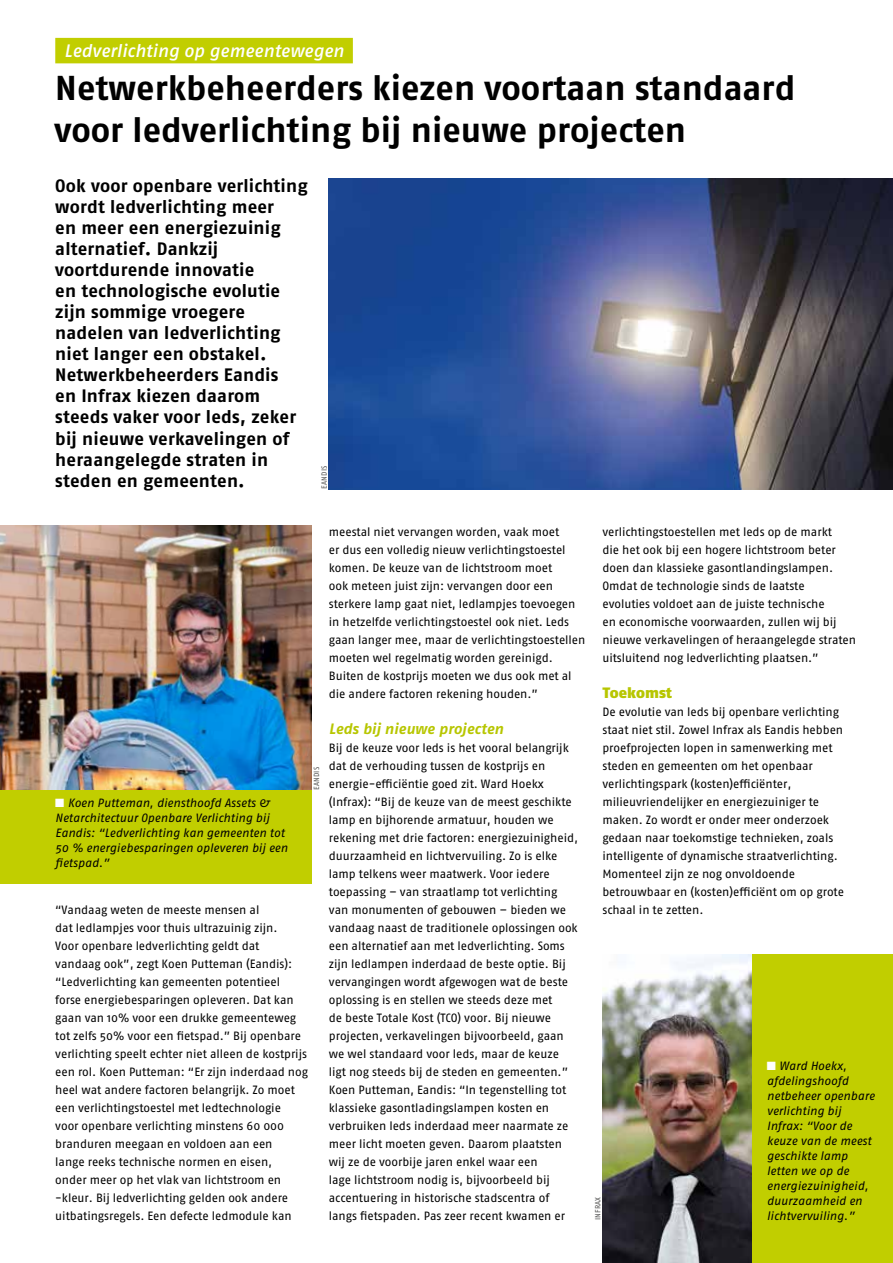
<style>
.page{position:relative;width:893px;height:1263px;background:#fff}
.page>*{position:absolute;margin:0;border:0;box-sizing:border-box;transform-origin:0 0}
.t1{font:700 34.5px/41.4px "Fago OT";color:#000}
.t2{font:700 18px/21px "Fago OT";letter-spacing:.01em;color:#000}
.t3{font:italic 500 18px "Fago OT";color:#fff}
.t4{font:italic 700 15px "Fago OT";color:#b7c600}
.t5{font:900 15px "Fago OT";color:#b7c600}
.t6{font:12px/18px "Fago OT";letter-spacing:-.005em;color:#000}
.t7{font:italic 12px/15px "Fago OT";color:#000}
.t8{font:7.5px "Fago OT";letter-spacing:.03em;color:#575756}
.s1{color:#fff}
</style>
<div class="page">
<img style="left:602px;top:955px;width:151px;height:308px">
<img style="left:0;top:526px;width:312px;height:264px">
<div style="left:753px;top:955px;width:140px;height:308px;background:#c1ce00"></div>
<div style="left:0;top:790px;width:312px;height:94px;background:#c1ce00"></div>
<div style="left:55px;top:38px;width:298px;height:25px;background:#c1ce00"></div>
<img style="left:329px;top:178px;width:564px;height:311px">
<h2 class="t3" style="left:64px;top:40px;width:281px">Ledverlichting op gemeentewegen</h2>
<h1 class="t1" style="left:54px;top:67px;width:742px">Netwerkbeheerders kiezen voortaan standaard voor ledverlichting bij nieuwe projecten</h1>
<p class="t2" style="left:55px;top:176px;width:254px">Ook voor openbare verlichting wordt ledverlichting meer<br>en meer een energiezuinig alternatief. Dankzij voortdurende innovatie<br>en technologische evolutie zijn sommige vroegere nadelen van ledverlichting niet langer een obstakel.<br>Netwerkbeheerders Eandis<br>en Infrax kiezen daarom steeds vaker voor leds, zeker bij nieuwe verkavelingen of heraangelegde straten in steden en gemeenten.</p>
<p class="t8" style="left:320px;top:489px;width:25px;rotate:-90deg">EANDIS</p>
<p class="t7" style="left:55px;top:795px;width:234px"><span class="s1">■</span> Koen Putteman, diensthoofd Assets &amp; Netarchitectuur Openbare Verlichting bij Eandis: “Ledverlichting kan gemeenten tot 50 % energiebesparingen opleveren bij een fietspad.”</p>
<p class="t8" style="left:312px;top:790px;width:25px;rotate:-90deg">EANDIS</p>
<p class="t6" style="left:55px;top:901px;width:254px">“Vandaag weten de meeste mensen al<br>dat ledlampjes voor thuis ultrazuinig zijn.<br>Voor openbare ledverlichting geldt dat vandaag ook”, zegt Koen Putteman (Eandis): “Ledverlichting kan gemeenten potentieel forse energiebesparingen opleveren. Dat kan gaan van 10% voor een drukke gemeenteweg tot zelfs 50% voor een fietspad.” Bij openbare verlichting speelt echter niet alleen de kostprijs een rol. Koen Putteman: “Er zijn inderdaad nog heel wat andere factoren belangrijk. Zo moet een verlichtingstoestel met ledtechnologie<br>voor openbare verlichting minstens 60 000 branduren meegaan en voldoen aan een<br>lange reeks technische normen en eisen,<br>onder meer op het vlak van lichtstroom en -kleur. Bij ledverlichting gelden ook andere uitbatingsregels. Een defecte ledmodule kan</p>
<p class="t6" style="left:329px;top:523px;width:258px">meestal niet vervangen worden, vaak moet<br>er dus een volledig nieuw verlichtingstoestel komen. De keuze van de lichtstroom moet<br>ook meteen juist zijn: vervangen door een sterkere lamp gaat niet, ledlampjes toevoegen in hetzelfde verlichtingstoestel ook niet. Leds gaan langer mee, maar de verlichtingstoestellen moeten wel regelmatig worden gereinigd.<br>Buiten de kostprijs moeten we dus ook met al die andere factoren rekening houden.”</p>
<p class="t4" style="left:329px;top:720px;width:176px">Leds bij nieuwe projecten</p>
<p class="t6" style="left:329px;top:739px;width:251px">Bij de keuze voor leds is het vooral belangrijk dat de verhouding tussen de kostprijs en energie-efficiëntie goed zit. Ward Hoekx (Infrax): “Bij de keuze van de meest geschikte lamp en bijhorende armatuur, houden we rekening met drie factoren: energiezuinigheid, duurzaamheid en lichtvervuiling. Zo is elke lamp telkens weer maatwerk. Voor iedere toepassing – van straatlamp tot verlichting van monumenten of gebouwen – bieden we vandaag naast de traditionele oplossingen ook een alternatief aan met ledverlichting. Soms zijn ledlampen inderdaad de beste optie. Bij vervangingen wordt afgewogen wat de beste oplossing is en stellen we steeds deze met<br>de beste Totale Kost (TCO) voor. Bij nieuwe projecten, verkavelingen bijvoorbeeld, gaan we wel standaard voor leds, maar de keuze ligt nog steeds bij de steden en gemeenten.” Koen Putteman, Eandis: “In tegenstelling tot klassieke gasontladingslampen kosten en verbruiken leds inderdaad meer naarmate ze meer licht moeten geven. Daarom plaatsten wij ze de voorbije jaren enkel waar een<br>lage lichtstroom nodig is, bijvoorbeeld bij accentuering in historische stadscentra of langs fietspaden. Pas zeer recent kwamen er</p>
<p class="t6" style="left:602px;top:523px;width:255px">verlichtingstoestellen met leds op de markt<br>die het ook bij een hogere lichtstroom beter doen dan klassieke gasontlandingslampen.<br>Omdat de technologie sinds de laatste<br>evoluties voldoet aan de juiste technische<br>en economische voorwaarden, zullen wij bij nieuwe verkavelingen of heraangelegde straten uitsluitend nog ledverlichting plaatsen.”</p>
<p class="t5" style="left:602px;top:684px;width:71px">Toekomst</p>
<p class="t6" style="left:602px;top:703px;width:243px">De evolutie van leds bij openbare verlichting staat niet stil. Zowel Infrax als Eandis hebben proefprojecten lopen in samenwerking met steden en gemeenten om het openbaar verlichtingspark (kosten)efficiënter, milieuvriendelijker en energiezuiniger te maken. Zo wordt er onder meer onderzoek gedaan naar toekomstige technieken, zoals intelligente of dynamische straatverlichting.<br>Momenteel zijn ze nog onvoldoende betrouwbaar en (kosten)efficiënt om op grote schaal in te zetten.</p>
<p class="t8" style="left:593px;top:1220px;width:25px;rotate:-90deg">INFRAX</p>
<p class="t7" style="left:767px;top:1059px;width:109px"><span class="s1">■</span> Ward Hoekx, afdelingshoofd netbeheer openbare verlichting bij<br>Infrax: “Voor de keuze van de meest geschikte lamp letten we op de energiezuinigheid, duurzaamheid en lichtvervuiling.”</p>
</div>
